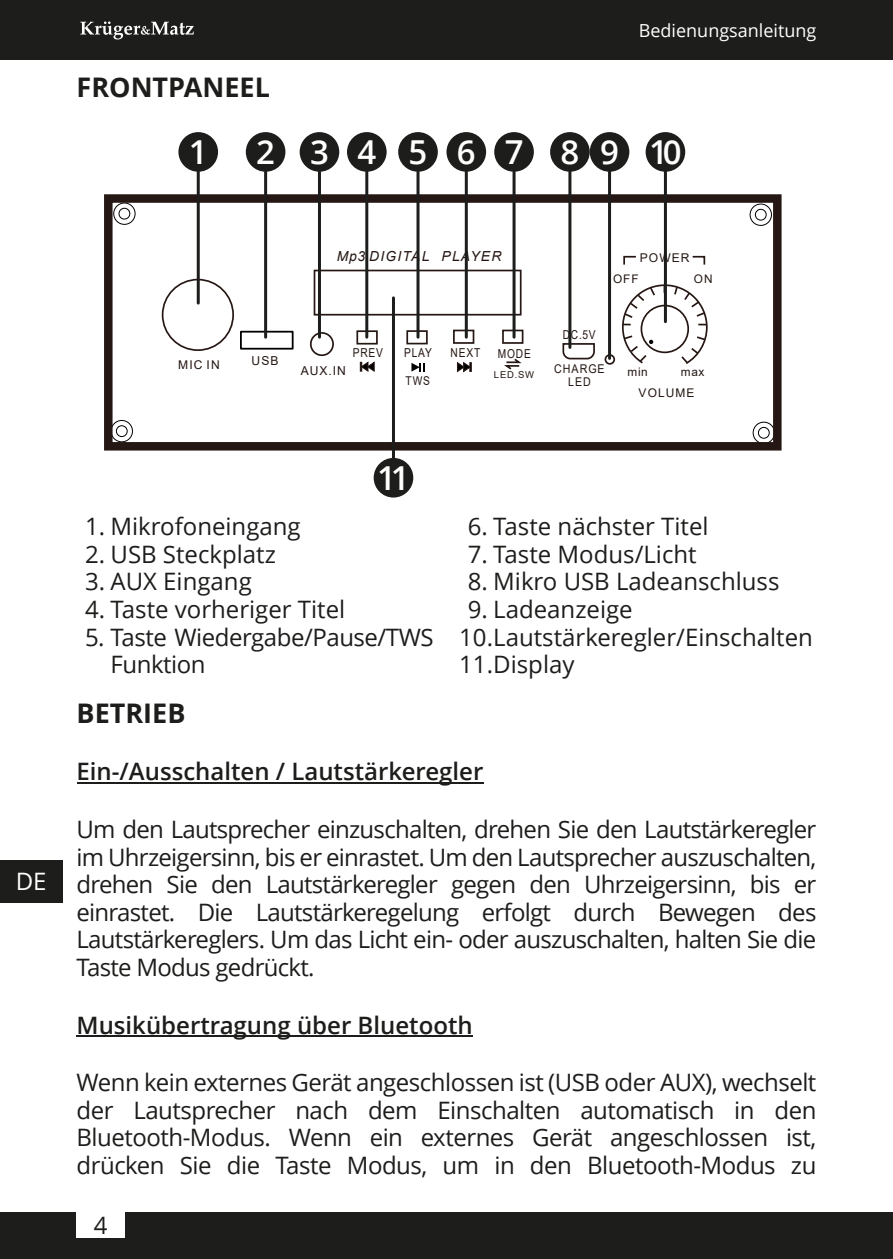
<style>
.page{position:relative;width:893px;height:1259px;background:#fff}
.page>*{position:absolute;margin:0;border:0;box-sizing:border-box;transform-origin:0 0}
.t1{font:600 33px "Open Sans";letter-spacing:.87em;color:#fff}
.t2{font:700 27px "Open Sans";color:#1d1d1b}
.t3{font:24px/27.6px "Open Sans";color:#1d1d1b;text-align:justify}
.t4{font:600 24px "Open Sans";color:#1d1d1b}
.t5{font:24px/27.6px "Open Sans";letter-spacing:-.02em;color:#1d1d1b}
.t6{font:24px "Open Sans";color:#fff}
.t7{font:18px "Open Sans";color:#fff}
.t8{font:italic 13.8px "Arial";letter-spacing:.09em;color:#251713}
.t9{font:12.3px "Arial";letter-spacing:.09em;color:#251713;scale:.83 1}
.t10{font:12.3px "Arial";letter-spacing:.09em;color:#251713}
.t11{font:12px "Arial";letter-spacing:.09em;color:#251713}
.t12{font:12px "Arial";letter-spacing:.09em;color:#251713;scale:.88 1}
.t13{font:12px "Arial";letter-spacing:.09em;color:#251713;scale:.84 1}
.t14{font:11.7px "Arial";letter-spacing:.055em;color:#251713}
.t15{font:9.6px "Arial";color:#251713}
</style>
<div class="page">
<div style="left:0;top:0;width:893px;height:60px;background:#1d1d1b"></div>
<div style="left:0;top:1212px;width:893px;height:47px;background:#1d1d1b"></div>
<svg style="left:80px;top:21px;width:114px;height:18px"></svg>
<div style="left:77px;top:1212px;width:48px;height:25px;background:#fff"></div>
<div style="left:0;top:860px;width:63px;height:42px;background:#1d1d1b"></div>
<div style="left:119px;top:208px;width:11px;height:11px;border:1px solid #000;border-radius:50%"></div>
<div style="left:113px;top:203px;width:22px;height:22px;border:1px solid #000;border-radius:50%"></div>
<div style="left:116px;top:425px;width:12px;height:12px;border:1px solid #000;border-radius:50%"></div>
<div style="left:111px;top:420px;width:22px;height:22px;border:1px solid #000;border-radius:50%"></div>
<div style="left:758px;top:427px;width:12px;height:11px;border:1px solid #000;border-radius:50%"></div>
<div style="left:753px;top:422px;width:22px;height:22px;border:1px solid #000;border-radius:50%"></div>
<div style="left:755px;top:209px;width:11px;height:11px;border:1px solid #000;border-radius:50%"></div>
<div style="left:750px;top:204px;width:22px;height:22px;border:1px solid #000;border-radius:50%"></div>
<div style="left:314px;top:270px;width:208px;height:45px;border:2px solid #251713"></div>
<div style="left:162px;top:279px;width:72px;height:72px;border:2px solid #251713;border-radius:50%"></div>
<div style="left:310px;top:332px;width:24px;height:24px;border:2px solid #251713;border-radius:50%"></div>
<svg style="left:562px;top:342px;width:33px;height:18px"></svg>
<svg style="left:411px;top:363px;width:13px;height:8px"></svg>
<svg style="left:360px;top:361px;width:15px;height:11px"></svg>
<svg style="left:457px;top:361px;width:15px;height:12px"></svg>
<div style="left:356px;top:330px;width:22px;height:14px;border:2px solid #251713"></div>
<div style="left:453px;top:330px;width:21px;height:14px;border:2px solid #251713"></div>
<div style="left:406px;top:330px;width:22px;height:14px;border:2px solid #251713"></div>
<div style="left:502px;top:330px;width:21px;height:14px;border:2px solid #251713"></div>
<svg style="left:692px;top:255px;width:14px;height:10px"></svg>
<svg style="left:623px;top:255px;width:13px;height:10px"></svg>
<div style="left:605px;top:354px;width:10px;height:11px;border:2px solid #251713;border-radius:50%"></div>
<svg style="left:504px;top:358px;width:18px;height:12px"></svg>
<div style="left:104px;top:194px;width:678px;height:256px;border:9px solid #251713"></div>
<div style="left:240px;top:331px;width:54px;height:18px;border:2px solid #000"></div>
<svg style="left:622px;top:283px;width:86px;height:81px"></svg>
<div style="left:178px;top:132px;width:40px;height:40px;background:#1d1d1b;border-radius:50%"></div>
<div style="left:374px;top:458px;width:39px;height:39px;background:#1d1d1b;border-radius:50%"></div>
<div style="left:246px;top:132px;width:39px;height:40px;background:#1d1d1b;border-radius:50%"></div>
<div style="left:300px;top:132px;width:39px;height:40px;background:#1d1d1b;border-radius:50%"></div>
<div style="left:347px;top:132px;width:40px;height:40px;background:#1d1d1b;border-radius:50%"></div>
<div style="left:398px;top:132px;width:40px;height:40px;background:#1d1d1b;border-radius:50%"></div>
<div style="left:446px;top:132px;width:40px;height:40px;background:#1d1d1b;border-radius:50%"></div>
<div style="left:494px;top:132px;width:40px;height:40px;background:#1d1d1b;border-radius:50%"></div>
<div style="left:550px;top:132px;width:40px;height:40px;background:#1d1d1b;border-radius:50%"></div>
<div style="left:590px;top:132px;width:39px;height:40px;background:#1d1d1b;border-radius:50%"></div>
<div style="left:646px;top:132px;width:39px;height:40px;background:#1d1d1b;border-radius:50%"></div>
<hr style="left:197px;top:172px;width:3px;height:131px;background:#1d1d1b">
<hr style="left:392px;top:298px;width:3px;height:160px;background:#1d1d1b">
<hr style="left:264px;top:172px;width:3px;height:165px;background:#1d1d1b">
<hr style="left:318px;top:172px;width:3px;height:165px;background:#1d1d1b">
<hr style="left:365px;top:172px;width:3px;height:165px;background:#1d1d1b">
<hr style="left:416px;top:172px;width:3px;height:165px;background:#1d1d1b">
<hr style="left:465px;top:172px;width:3px;height:165px;background:#1d1d1b">
<hr style="left:513px;top:172px;width:3px;height:165px;background:#1d1d1b">
<hr style="left:568px;top:172px;width:3px;height:175px;background:#1d1d1b">
<hr style="left:608px;top:172px;width:3px;height:186px;background:#1d1d1b">
<hr style="left:664px;top:172px;width:3px;height:150px;background:#1d1d1b">
<hr style="left:77px;top:782px;width:406px;height:1px;background:#1d1d1b">
<hr style="left:77px;top:1035px;width:396px;height:1px;background:#1d1d1b">
<p class="t2" style="left:77px;top:76px;width:195px">FRONTPANEEL</p>
<p class="t7" style="left:639px;top:23px;width:179px">Bedienungsanleitung</p>
<h1 class="t1" style="left:189px;top:139px;width:20px">1</h1>
<h1 class="t1" style="left:256px;top:139px;width:427px">2 34567 8910</h1>
<p class="t6" style="left:16px;top:872px;width:32px">DE</p>
<p class="t8" style="left:337px;top:251px;width:166px">Mp3 DIGITAL PLAYER</p>
<p class="t11" style="left:640px;top:253px;width:51px">POWER</p>
<p class="t11" style="left:178px;top:360px;width:43px">MIC IN</p>
<p class="t10" style="left:252px;top:356px;width:29px">USB</p>
<p class="t10" style="left:301px;top:366px;width:47px">AUX.IN</p>
<p class="t9" style="left:353px;top:348px;width:38px">PREV</p>
<p class="t9" style="left:404px;top:348px;width:35px">PLAY</p>
<p class="t13" style="left:406px;top:376px;width:31px">TWS</p>
<p class="t9" style="left:450px;top:348px;width:38px">NEXT</p>
<p class="t9" style="left:498px;top:349px;width:42px">MODE</p>
<p class="t15" style="left:494px;top:371px;width:42px">LED.SW</p>
<p class="t14" style="left:613px;top:275px;width:27px">OFF</p>
<p class="t14" style="left:694px;top:274px;width:20px">ON</p>
<p class="t9" style="left:563px;top:330px;width:41px">DC.5V</p>
<p class="t12" style="left:554px;top:364px;width:59px">CHARGE</p>
<p class="t14" style="left:627px;top:367px;width:22px">min</p>
<p class="t14" style="left:681px;top:367px;width:25px">max</p>
<p class="t12" style="left:568px;top:377px;width:27px">LED</p>
<p class="t11" style="left:639px;top:388px;width:57px">VOLUME</p>
<h1 class="t1" style="left:377px;top:465px;width:34px">11</h1>
<p class="t3" style="left:85px;top:515px;width:217px">1. Mikrofoneingang</p>
<p class="t3" style="left:85px;top:543px;width:192px">2. USB Steckplatz</p>
<p class="t3" style="left:85px;top:570px;width:168px">3. AUX Eingang</p>
<p class="t3" style="left:85px;top:598px;width:262px">4. Taste vorheriger Titel</p>
<p class="t5" style="left:111px;top:625px;width:325px;text-indent:-26px">5. Taste Wiedergabe/Pause/TWS<br>Funktion</p>
<p class="t3" style="left:468px;top:515px;width:242px">6. Taste nächster Titel</p>
<p class="t3" style="left:468px;top:543px;width:230px">7. Taste Modus/Licht</p>
<p class="t3" style="left:468px;top:570px;width:313px">8. Mikro USB Ladeanschluss</p>
<p class="t3" style="left:459px;top:598px;width:355px;text-align:left;text-indent:9px">9. Ladeanzeige<br>10.Lautstärkeregler/Einschalten<br>11.Display</p>
<p class="t2" style="left:77px;top:702px;width:110px">BETRIEB</p>
<p class="t4" style="left:77px;top:762px;width:408px">Ein-/Ausschalten / Lautstärkeregler</p>
<p class="t3" style="left:77px;top:818px;width:741px">Um den Lautsprecher einzuschalten, drehen Sie den Lautstärkeregler im Uhrzeigersinn, bis er einrastet. Um den Lautsprecher auszuschalten, drehen Sie den Lautstärkeregler gegen den Uhrzeigersinn, bis er einrastet. Die Lautstärkeregelung erfolgt durch Bewegen des Lautstärkereglers. Um das Licht ein- oder auszuschalten, halten Sie die Taste Modus gedrückt.</p>
<p class="t4" style="left:77px;top:1015px;width:398px">Musikübertragung über Bluetooth</p>
<p class="t3" style="left:77px;top:1071px;width:741px">Wenn kein externes Gerät angeschlossen ist (USB oder AUX), wechselt der Lautsprecher nach dem Einschalten automatisch in den Bluetooth-Modus. Wenn ein externes Gerät angeschlossen ist, drücken Sie die Taste Modus, um in den Bluetooth-Modus zu</p>
<p class="t3" style="left:94px;top:1214px;width:15px">4</p>
</div>
